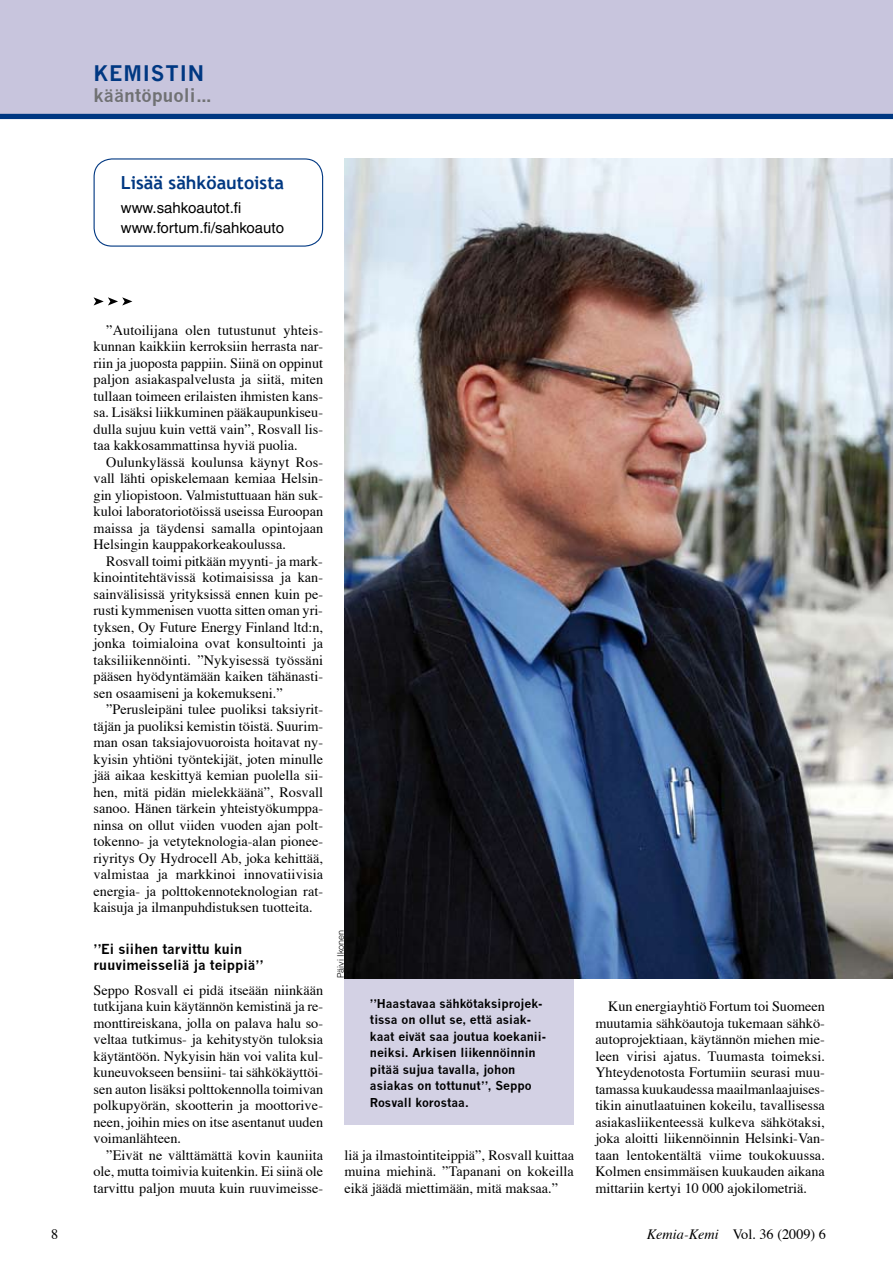
<style>
.page{position:relative;width:893px;height:1263px;background:#fff}
.page>*{position:absolute;margin:0;border:0;box-sizing:border-box;transform-origin:0 0}
.t1{font:700 21px "News Gothic";letter-spacing:.04em;color:#003882}
.t2{font:700 18px "Trebuchet MS";color:#003882}
.t3{font:700 18px "News Gothic";color:#707173}
.t4{font:15px/19.5px "Helvetica";color:#000}
.t5{font:14.25px/16.5px "Times";color:#000;text-align:justify}
.t6{font:700 13.5px/16.5px "News Gothic";color:#000}
.t7{font:700 12px/16.5px "News Gothic";color:#000}
.t8{font:300 9px "Helvetica";color:#000}
.s1{font-style:italic}
</style>
<div class="page">
<div style="left:0;top:0;width:893px;height:114px;background:#c8c5dd"></div>
<div style="left:94px;top:158px;width:229px;height:89px;border:1px solid #003882;border-radius:18px"></div>
<div style="left:344px;top:976px;width:230px;height:148px;background:#d3d1e4"></div>
<img style="left:344px;top:158px;width:549px;height:820px">
<div style="left:0;top:114px;width:893px;height:5px;background:#003882"></div>
<svg style="left:94px;top:297px;width:38px;height:8px"></svg>
<h1 class="t1" style="left:94px;top:61px;width:112px">KEMISTIN</h1>
<p class="t3" style="left:94px;top:85px;width:120px">kääntöpuoli…</p>
<p class="t2" style="left:121px;top:172px;width:165px">Lisää sähköautoista</p>
<p class="t4" style="left:121px;top:198px;width:165px">www.sahkoautot.fi www.fortum.fi/sahkoauto</p>
<p class="t5" style="left:94px;top:320px;width:231px;text-indent:13px">”Autoilijana olen tutustunut yhteis&shy;kunnan kaikkiin kerroksiin herrasta nar&shy;riin ja juoposta pappiin. Siinä on oppinut paljon asiakaspalvelusta ja siitä, miten tullaan toimeen erilaisten ihmisten kans&shy;sa. Lisäksi liikkuminen pääkaupunkiseu&shy;dulla sujuu kuin vettä vain”, Rosvall lis&shy;taa kakkosammattinsa hyviä puolia.</p>
<p class="t5" style="left:94px;top:452px;width:231px;text-indent:13px">Oulunkylässä koulunsa käynyt Ros&shy;vall lähti opiskelemaan kemiaa Helsin&shy;gin yliopistoon. Valmistuttuaan hän suk&shy;kuloi laboratoriotöissä useissa Euroopan maissa ja täydensi samalla opintojaan Helsingin kauppakorkeakoulussa.</p>
<p class="t5" style="left:94px;top:551px;width:231px;text-indent:13px">Rosvall toimi pitkään myynti- ja mark&shy;kinointitehtävissä kotimaisissa ja kan&shy;sainvälisissä yrityksissä ennen kuin pe&shy;rusti kymmenisen vuotta sitten oman yri&shy;tyksen, Oy Future Energy Finland ltd:n, jonka toimialoina ovat konsultointi ja taksiliikennöinti. ”Nykyisessä työssäni pääsen hyödyntämään kaiken tähänasti&shy;sen osaamiseni ja kokemukseni.”</p>
<p class="t5" style="left:94px;top:700px;width:231px;text-indent:13px">”Perusleipäni tulee puoliksi taksiyrit&shy;täjän ja puoliksi kemistin töistä. Suurim&shy;man osan taksiajovuoroista hoitavat ny&shy;kyisin yhtiöni työntekijät, joten minulle jää aikaa keskittyä kemian puolella sii&shy;hen, mitä pidän mielekkäänä”, Rosvall sanoo. Hänen tärkein yhteistyökumppa&shy;ninsa on ollut viiden vuoden ajan polt&shy;tokenno- ja vetyteknologia-alan pionee&shy;riyritys Oy Hydrocell Ab, joka kehittää, valmistaa ja markkinoi innovatiivisia energia- ja polttokennoteknologian rat&shy;kaisuja ja ilmanpuhdistuksen tuotteita.</p>
<p class="t6" style="left:94px;top:940px;width:171px">”Ei siihen tarvittu kuin ruuvimeisseliä ja teippiä”</p>
<p class="t5" style="left:94px;top:980px;width:231px">Seppo Rosvall ei pidä itseään niinkään tutkijana kuin käytännön kemistinä ja re&shy;monttireiskana, jolla on palava halu so&shy;veltaa tutkimus- ja kehitystyön tuloksia käytäntöön. Nykyisin hän voi valita kul&shy;kuneuvokseen bensiini- tai sähkökäyttöi&shy;sen auton lisäksi polttokennolla toimivan polkupyörän, skootterin ja moottorive&shy;neen, joihin mies on itse asentanut uuden voimanlähteen.</p>
<p class="t5" style="left:94px;top:1145px;width:231px;text-indent:13px">”Eivät ne välttämättä kovin kauniita ole, mutta toimivia kuitenkin. Ei siinä ole tarvittu paljon muuta kuin ruuvimeisse-</p>
<p class="t5" style="left:344px;top:1145px;width:231px">liä ja ilmastointiteippiä”, Rosvall kuittaa muina miehinä. ”Tapanani on kokeilla eikä jäädä miettimään, mitä maksaa.”</p>
<p class="t8" style="left:335px;top:978px;width:50px;rotate:-90deg">Päivi Ikonen</p>
<p class="t7" style="left:370px;top:995px;width:178px">”Haastavaa sähkötaksiprojek&shy;tissa on ollut se, että asiak&shy;kaat eivät saa joutua koekanii&shy;neiksi. Arkisen liikennöinnin pitää sujua tavalla, johon asiakas on tottunut”, Seppo<br>Rosvall korostaa.</p>
<p class="t5" style="left:595px;top:997px;width:231px;text-indent:13px">Kun energiayhtiö Fortum toi Suomeen muutamia sähköautoja tukemaan sähkö&shy;autoprojektiaan, käytännön miehen mie&shy;leen virisi ajatus. Tuumasta toimeksi.<br>Yhteydenotosta Fortumiin seurasi muu&shy;tamassa kuukaudessa maailmanlaajuises&shy;tikin ainutlaatuinen kokeilu, tavallisessa asiakasliikenteessä kulkeva sähkötaksi, joka aloitti liikennöinnin Helsinki-Van&shy;taan lentokentältä viime toukokuussa.<br>Kolmen ensimmäisen kuukauden aikana mittariin kertyi 10 000 ajokilometriä.</p>
<p class="t5" style="left:51px;top:1225px;width:9px">8</p>
<p class="t5" style="left:647px;top:1225px;width:181px"><span class="s1">Kemia-Kemi</span> Vol. 36 (2009) 6</p>
</div>
